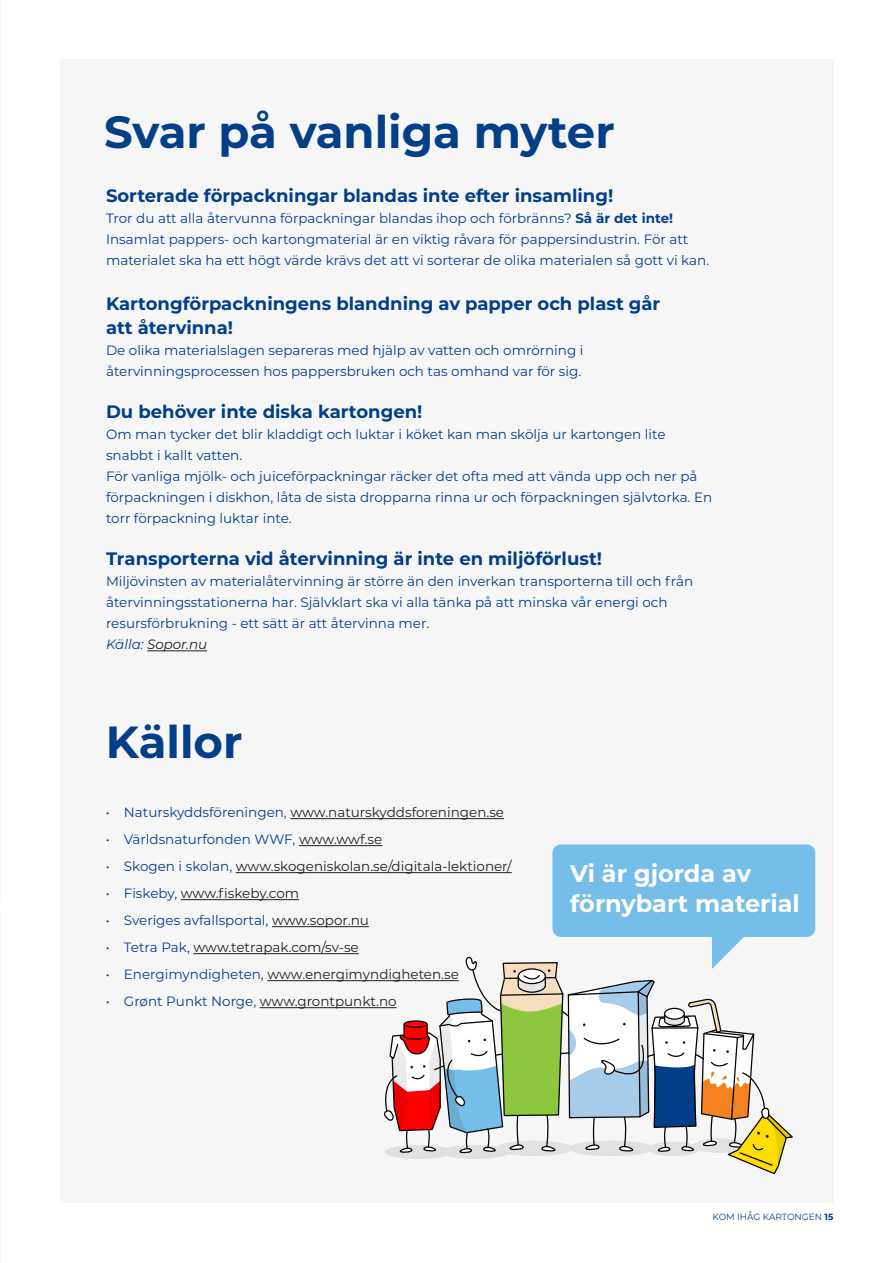
<style>
.page{position:relative;width:893px;height:1263px;background:#fff}
.page>*{position:absolute;margin:0;border:0;box-sizing:border-box;transform-origin:0 0}
.t1{font:700 45px "Montserrat";color:#023f88}
.t2{font:700 24px/30px "Montserrat";color:#fff}
.brödtext{font:700 18px/24px "Montserrat";color:#023f88}
.brödtext-2{font:13.5px/21px "Montserrat";color:#023f88}
.t3{font:13.5px "Montserrat";color:#231f20}
.brödtext-3{font:italic 13.5px "Montserrat";letter-spacing:-.01em;color:#231f20}
.t4{font:9px "Montserrat";color:#023f88}
.s1{font-weight:700}
.s2{color:#023f88}
.s3{color:#231f20}
</style>
<div class="page">
<div style="left:60px;top:60px;width:773px;height:1143px;background:#f6f6f6"></div>
<svg style="left:0;top:892px;width:1px;height:99px"></svg>
<hr style="left:290px;top:818px;width:214px;height:1px;background:#231f20">
<hr style="left:299px;top:845px;width:83px;height:1px;background:#231f20">
<hr style="left:236px;top:872px;width:276px;height:1px;background:#231f20">
<hr style="left:181px;top:899px;width:118px;height:1px;background:#231f20">
<hr style="left:272px;top:926px;width:97px;height:1px;background:#231f20">
<hr style="left:193px;top:953px;width:166px;height:1px;background:#231f20">
<hr style="left:267px;top:980px;width:192px;height:1px;background:#231f20">
<hr style="left:260px;top:1007px;width:137px;height:1px;background:#231f20">
<div style="left:552px;top:844px;width:263px;height:93px;background:#75bee9;border-radius:9px"></div>
<svg style="left:384px;top:926px;width:409px;height:249px"></svg>
<hr style="left:147px;top:650px;width:60px;height:1px;background:#231f20">
<p class="t1" style="left:104px;top:99px;width:512px">Svar på vanliga myter</p>
<p class="brödtext" style="left:106px;top:183px;width:509px">Sorterade förpackningar blandas inte efter insamling!</p>
<p class="brödtext-2" style="left:106px;top:208px;width:605px">Tror du att alla återvunna förpackningar blandas ihop och förbränns? <span class="s1">Så är det inte!<br></span>Insamlat pappers- och kartongmaterial är en viktig råvara för pappersindustrin. För att materialet ska ha ett högt värde krävs det att vi sorterar de olika materialen så gott vi kan.</p>
<p class="brödtext" style="left:106px;top:291px;width:556px">Kartongförpackningens blandning av papper och plast går att återvinna!</p>
<p class="brödtext-2" style="left:106px;top:340px;width:479px">De olika materialslagen separeras med hjälp av vatten och omrörning i återvinningsprocessen hos pappersbruken och tas omhand var för sig.</p>
<p class="brödtext" style="left:106px;top:399px;width:318px">Du behöver inte diska kartongen!</p>
<p class="brödtext-2" style="left:106px;top:424px;width:608px">Om man tycker det blir kladdigt och luktar i köket kan man skölja ur kartongen lite snabbt i kallt vatten.<br>För vanliga mjölk- och juiceförpackningar räcker det ofta med att vända upp och ner på förpackningen i diskhon, låta de sista dropparna rinna ur och förpackningen självtorka. En torr förpackning luktar inte.</p>
<p class="brödtext" style="left:106px;top:546px;width:497px">Transporterna vid återvinning är inte en miljöförlust!</p>
<p class="brödtext-2" style="left:106px;top:571px;width:589px">Miljövinsten av materialåtervinning är större än den inverkan transporterna till och från återvinningsstationerna har. Självklart ska vi alla tänka på att minska vår energi och resursförbrukning - ett sätt är att återvinna mer.</p>
<p class="brödtext-3" style="left:106px;top:635px;width:103px"><span class="s2">Källa:</span> Sopor.nu</p>
<p class="t1" style="left:106px;top:709px;width:138px">Källor</p>
<p class="t3" style="left:106px;top:803px;width:400px"><span class="s2">• Naturskyddsföreningen,</span> www.naturskyddsforeningen.se</p>
<p class="brödtext-2" style="left:106px;top:828px;width:278px">• Världsnaturfonden WWF, <span class="s3">www.wwf.se</span></p>
<p class="t3" style="left:106px;top:857px;width:407px"><span class="s2">• Skogen i skolan,</span> www.skogeniskolan.se/digitala-lektioner/</p>
<p class="t3" style="left:106px;top:884px;width:195px"><span class="s2">• Fiskeby,</span> www.fiskeby.com</p>
<p class="brödtext-2" style="left:106px;top:909px;width:264px">• Sveriges avfallsportal, <span class="s3">www.sopor.nu</span></p>
<p class="t3" style="left:106px;top:938px;width:254px"><span class="s2">• Tetra Pak,</span> www.tetrapak.com/sv-se</p>
<p class="t3" style="left:106px;top:965px;width:354px"><span class="s2">• Energimyndigheten,</span> www.energimyndigheten.se</p>
<p class="brödtext-2" style="left:106px;top:990px;width:292px">• Grønt Punkt Norge, <span class="s3">www.grontpunkt.no</span></p>
<p class="t2" style="left:570px;top:857px;width:231px">Vi är gjorda av förnybart material</p>
<p class="t4" style="left:712px;top:1210px;width:122px">KOM IHÅG KARTONGEN <span class="s1">15</span></p>
</div>
